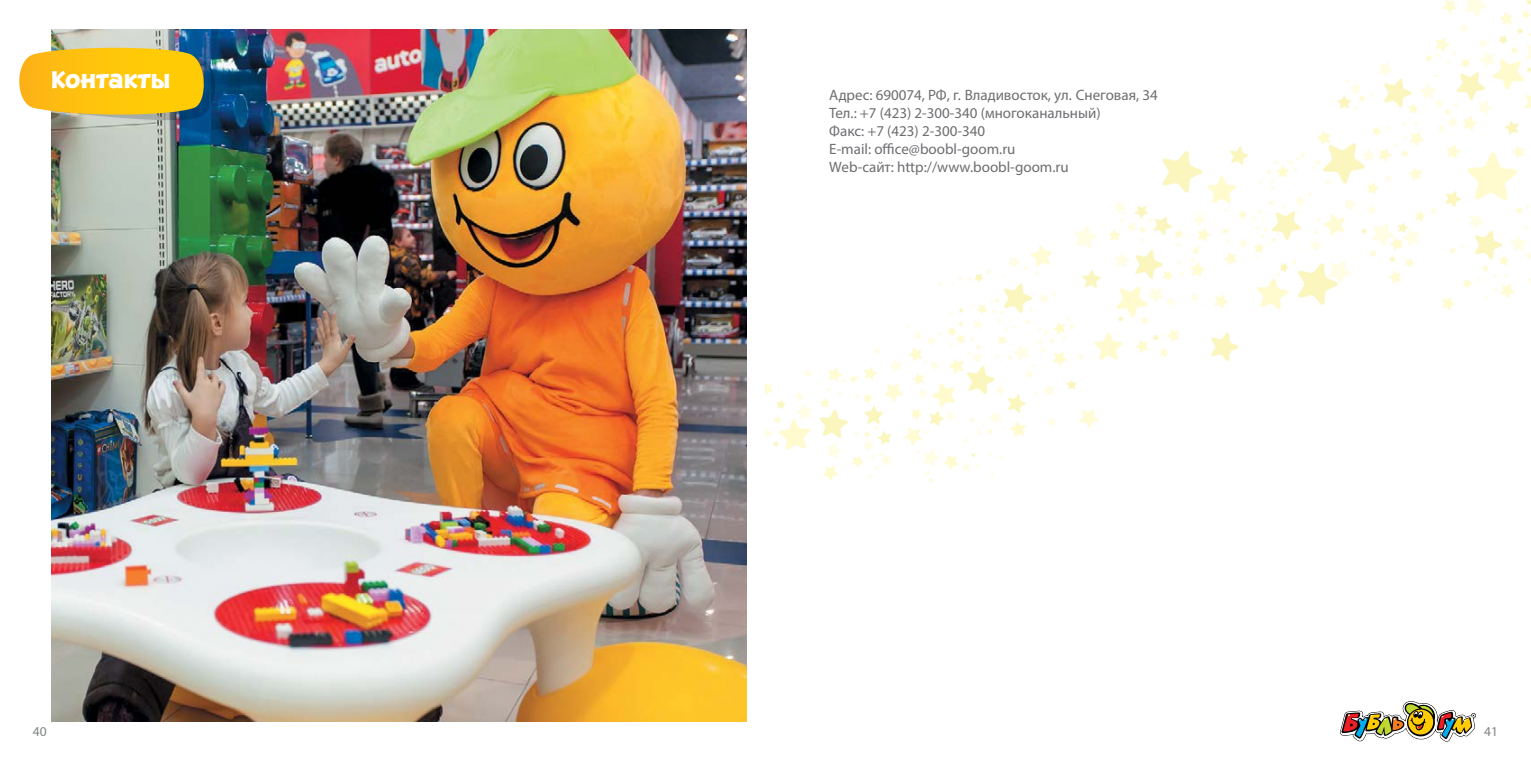
<style>
.page{position:relative;width:1531px;height:766px;background:#fff}
.page>*{position:absolute;margin:0;border:0;box-sizing:border-box;transform-origin:0 0}
.t1{font:22.5px "QK Star Cyrillic";color:#fff}
.t2{font:15px/18px "Myriad Pro";color:#6d6e71}
.t3{font:13.5px "Myriad Pro";color:#808285}
</style>
<div class="page">
<img style="left:765px;top:0;width:766px;height:482px">
<img style="left:51px;top:30px;width:695px;height:691px">
<svg style="left:19px;top:48px;width:202px;height:74px;background:#d9b533"></svg>
<svg style="left:1340px;top:701px;width:136px;height:40px"></svg>
<h1 class="t1" style="left:51px;top:63px;width:121px">Контакты</h1>
<p class="t2" style="left:829px;top:86px;width:330px">Адрес: 690074, РФ, г. Владивосток, ул. Снеговая, 34<br>Тел.: +7 (423) 2-300-340 (многоканальный)<br>Факс: +7 (423) 2-300-340<br>E-mail: office@boobl-goom.ru<br>Web-сайт: http://www.boobl-goom.ru</p>
<p class="t3" style="left:33px;top:723px;width:15px">40</p>
<p class="t3" style="left:1484px;top:723px;width:15px">41</p>
</div>
